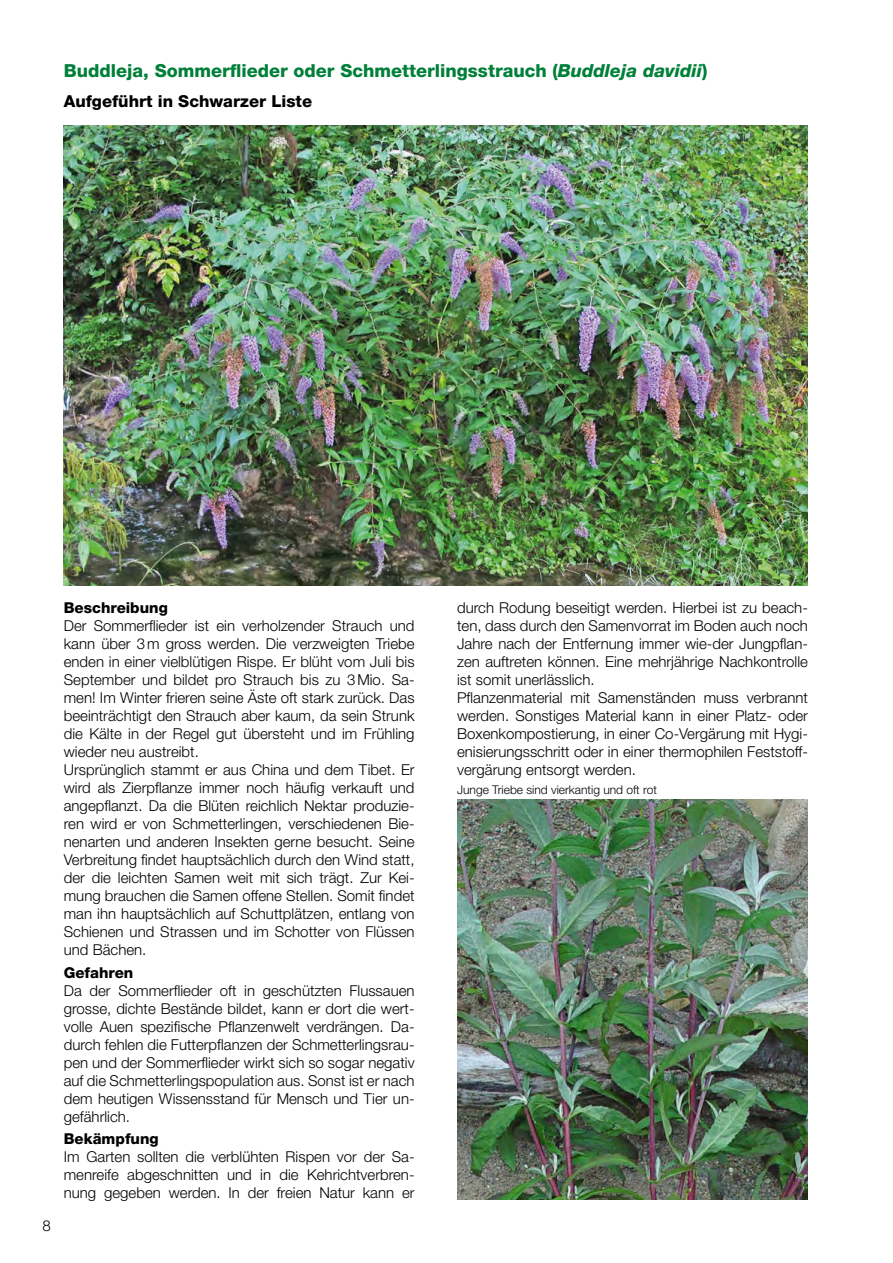
<style>
.page{position:relative;width:893px;height:1263px;background:#fff}
.page>*{position:absolute;margin:0;border:0;box-sizing:border-box;transform-origin:0 0}
.t1{font:800 18px "Helvetica Neue LT Pro";color:#008039}
.t2{font:800 16.5px "Helvetica Neue LT Pro";color:#000}
.t3{font:300 15px/18px "Helvetica Neue LT Pro";color:#000}
.t4{font:800 15px "Helvetica Neue LT Pro";color:#000}
.t5{font:300 12px "Helvetica Neue LT Pro";color:#000}
.s1{font-style:italic}
</style>
<div class="page">
<img style="left:64px;top:125px;width:744px;height:460px">
<img style="left:457px;top:800px;width:351px;height:399px">
<p class="t1" style="left:64px;top:60px;width:645px">Buddleja, Sommerflieder oder Schmetterlingsstrauch (<span class="s1">Buddleja davidii</span>)</p>
<p class="t2" style="left:64px;top:92px;width:250px">Aufgeführt in Schwarzer Liste</p>
<p class="t3" style="left:43px;top:1216px;width:10px">8</p>
<p class="t4" style="left:64px;top:599px;width:106px">Beschreibung</p>
<p class="t3" style="left:64px;top:617px;width:352px">Der Sommerflieder ist ein verholzender Strauch und kann über 3m gross werden. Die verzweigten Triebe enden in einer vielblütigen Rispe. Er blüht vom Juli bis September und bildet pro Strauch bis zu 3Mio. Sa&shy;men! Im Winter frieren seine Äste oft stark zurück. Das beeinträchtigt den Strauch aber kaum, da sein Strunk die Kälte in der Regel gut übersteht und im Frühling wieder neu austreibt.<br>Ursprünglich stammt er aus China und dem Tibet. Er wird als Zierpflanze immer noch häufig verkauft und angepflanzt. Da die Blüten reichlich Nektar produzie&shy;ren wird er von Schmetterlingen, verschiedenen Bie&shy;nenarten und anderen Insekten gerne besucht. Seine Verbreitung findet hauptsächlich durch den Wind statt, der die leichten Samen weit mit sich trägt. Zur Kei&shy;mung brauchen die Samen offene Stellen. Somit findet man ihn hauptsächlich auf Schuttplätzen, entlang von Schienen und Strassen und im Schotter von Flüssen und Bächen.</p>
<p class="t4" style="left:64px;top:963px;width:71px">Gefahren</p>
<p class="t3" style="left:64px;top:981px;width:352px;text-align:justify">Da der Sommerflieder oft in geschützten Flussauen grosse, dichte Bestände bildet, kann er dort die wert&shy;volle Auen spezifische Pflanzenwelt verdrängen. Da&shy;durch fehlen die Futterpflanzen der Schmetterlingsrau&shy;pen und der Sommerflieder wirkt sich so sogar negativ auf die Schmetterlingspopulation aus. Sonst ist er nach dem heutigen Wissensstand für Mensch und Tier un&shy;gefährlich.</p>
<p class="t4" style="left:64px;top:1129px;width:96px">Bekämpfung</p>
<p class="t3" style="left:64px;top:1147px;width:352px;text-align:justify">Im Garten sollten die verblühten Rispen vor der Sa&shy;menreife abgeschnitten und in die Kehrichtverbren&shy;nung gegeben werden. In der freien Natur kann er</p>
<p class="t3" style="left:457px;top:599px;width:352px">durch Rodung beseitigt werden. Hierbei ist zu beach&shy;ten, dass durch den Samenvorrat im Boden auch noch Jahre nach der Entfernung immer wie-der Jungpflan&shy;zen auftreten können. Eine mehrjährige Nachkontrolle ist somit unerlässlich.<br>Pflanzenmaterial mit Samenständen muss verbrannt werden. Sonstiges Material kann in einer Platz- oder Boxenkompostierung, in einer Co-Vergärung mit Hygi&shy;enisierungsschritt oder in einer thermophilen Feststoff&shy;vergärung entsorgt werden.</p>
<p class="t5" style="left:457px;top:782px;width:201px">Junge Triebe sind vierkantig und oft rot</p>
</div>
